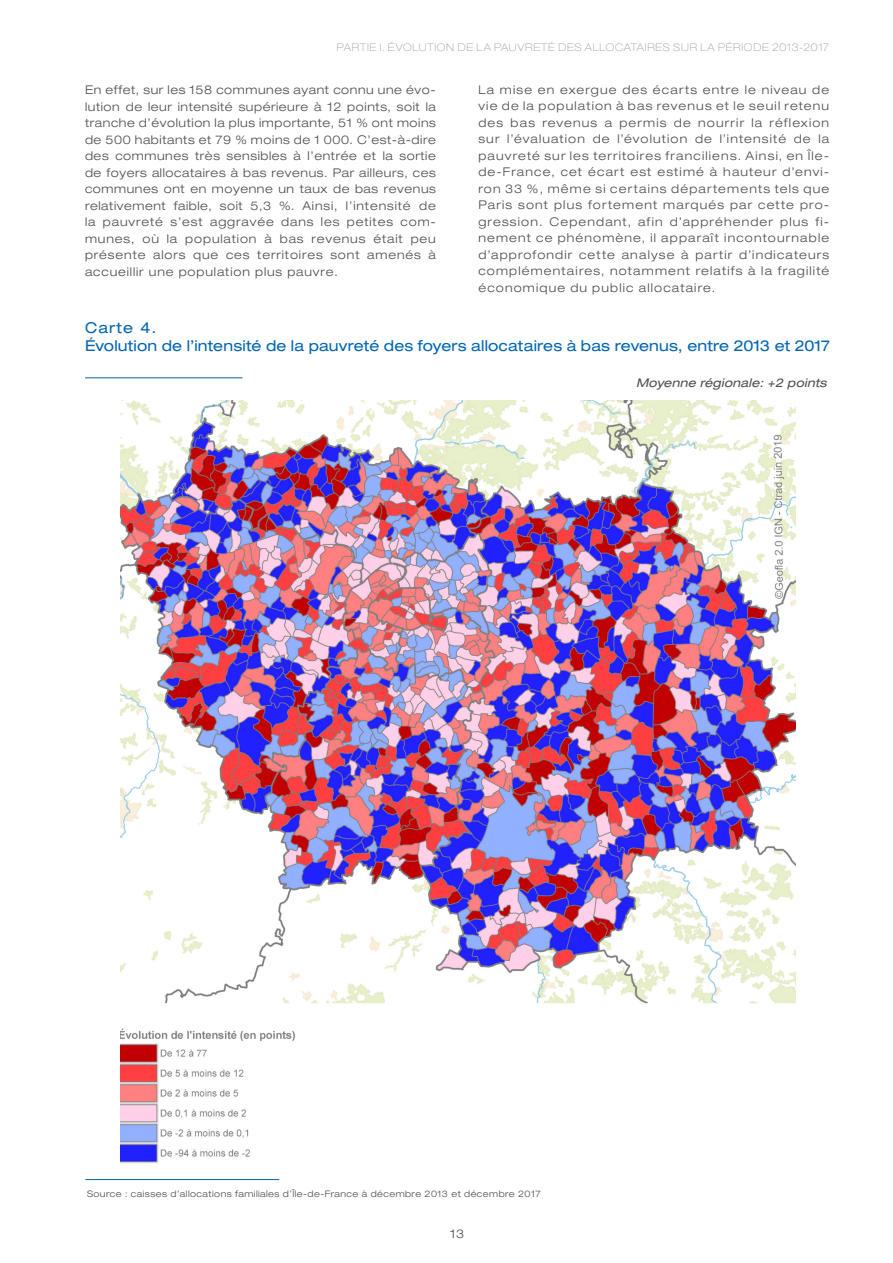
<style>
.page{position:relative;width:893px;height:1263px;background:#fff}
.page>*{position:absolute;margin:0;border:0;box-sizing:border-box;transform-origin:0 0}
.Titre_Figure__Tablea{font:expanded 15px "Helvetica Neue";letter-spacing:.01em;color:#0064b3}
.t1{font:300 expanded 12px/16.5px "Helvetica Neue";letter-spacing:.075em;color:#4b4c4d;text-align:justify}
.t2{font:italic expanded 12px "Helvetica Neue";letter-spacing:.015em;color:#4b4c4d}
.t3{font:100 expanded 10.5px "Helvetica Neue";letter-spacing:.07em;color:#999c9e}
.Source{font:300 expanded 9px "Helvetica Neue";letter-spacing:.05em;color:#4b4c4d}
</style>
<div class="page">
<hr style="left:85px;top:378px;width:157px;height:1px;background:#0064b3">
<img style="left:120px;top:401px;width:675px;height:780px">
<hr style="left:85px;top:1179px;width:194px;height:1px;background:#0064b2">
<p class="t3" style="left:337px;top:41px;width:494px">PARTIE I. ÉVOLUTION DE LA PAUVRETÉ DES ALLOCATAIRES SUR LA PÉRIODE 2013-2017</p>
<p class="t1" style="left:85px;top:82px;width:352px">En effet, sur les 158 communes ayant connu une évo&shy;lution de leur intensité supérieure à 12 points, soit la tranche d’évolution la plus importante, 51 % ont moins de 500 habitants et 79 % moins de 1 000. C’est-à-dire des communes très sensibles à l’entrée et la sortie de foyers allocataires à bas revenus. Par ailleurs, ces communes ont en moyenne un taux de bas revenus relativement faible, soit 5,3 %. Ainsi, l’intensité de la pauvreté s’est aggravée dans les petites com&shy;munes, où la population à bas revenus était peu présente alors que ces territoires sont amenés à accueillir une population plus pauvre.</p>
<p class="t1" style="left:478px;top:81px;width:352px">La mise en exergue des écarts entre le niveau de vie de la population à bas revenus et le seuil retenu des bas revenus a permis de nourrir la réflexion sur l’évaluation de l’évolution de l’intensité de la pauvreté sur les territoires franciliens. Ainsi, en Île&shy;de-France, cet écart est estimé à hauteur d’envi&shy;ron 33 %, même si certains départements tels que Paris sont plus fortement marqués par cette pro&shy;gression. Cependant, afin d’appréhender plus fi&shy;nement ce phénomène, il apparaît incontournable d’approfondir cette analyse à partir d’indicateurs complémentaires, notamment relatifs à la fragilité économique du public allocataire.</p>
<p class="Titre_Figure__Tablea" style="left:85px;top:318px;width:73px">Carte 4.</p>
<p class="Titre_Figure__Tablea" style="left:85px;top:336px;width:746px">Évolution de l’intensité de la pauvreté des foyers allocataires à bas revenus, entre 2013 et 2017</p>
<p class="t2" style="left:636px;top:376px;width:192px">Moyenne régionale: +2 points</p>
<p class="Source" style="left:87px;top:1188px;width:455px">Source : caisses d’allocations familiales d’Île-de-France à décembre 2013 et décembre 2017</p>
<p class="t1" style="left:450px;top:1226px;width:16px">13</p>
</div>
